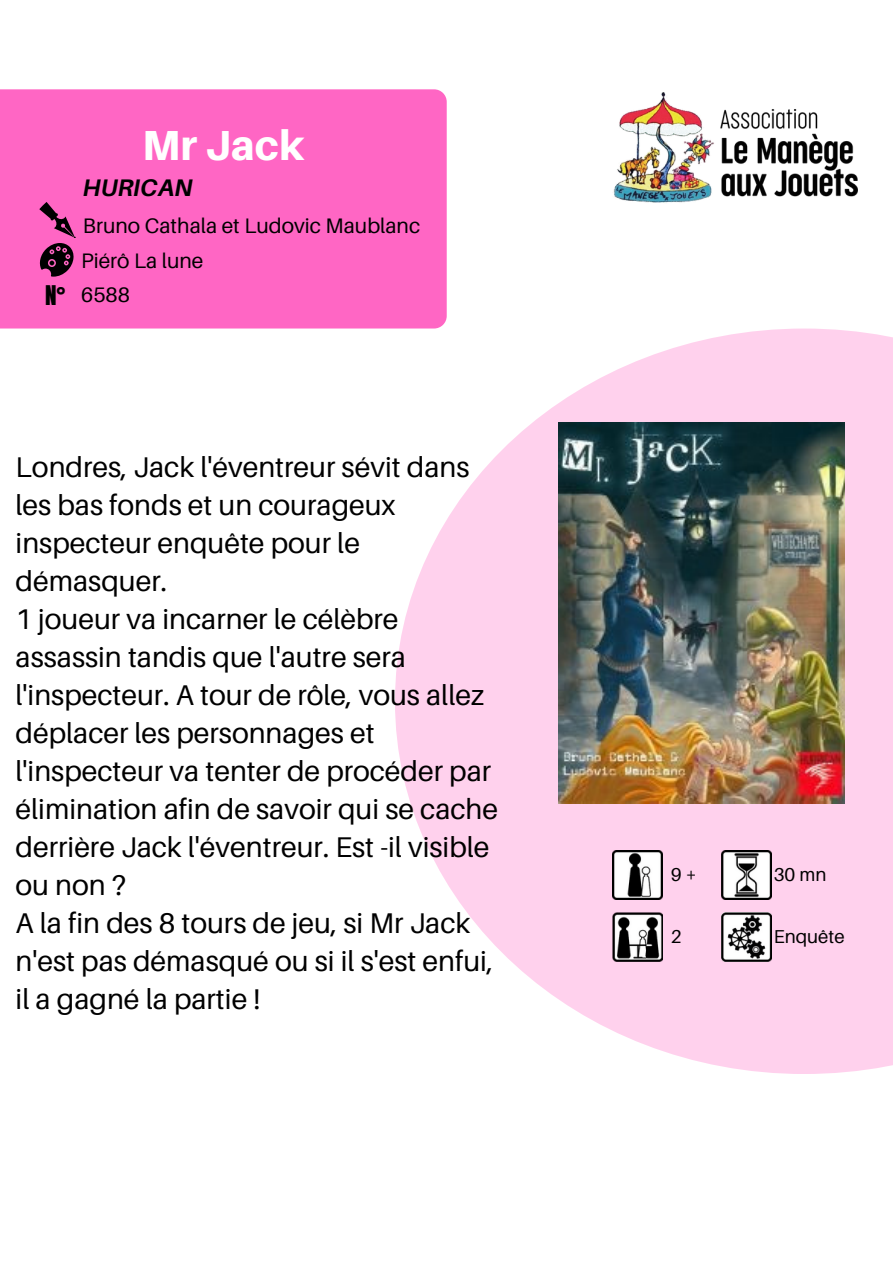
<style>
.page{position:relative;width:893px;height:1264px;background:#fff}
.page>*{position:absolute;margin:0;border:0;box-sizing:border-box;transform-origin:0 0}
.t1{font:800 42px "Aileron";color:#fff}
.t2{font:28.5px/38px "Aileron";color:#000}
.t3{font:italic 700 24px "Aileron";color:#000}
.t4{font:23.1px "Anton";color:#000}
.t5{font:21px/34.8px "Aileron";color:#000}
.t6{font:18.6px "Aileron";color:#000}
</style>
<div class="page">
<svg style="left:395px;top:328px;width:497px;height:745px;fill:#ffd1ed"></svg>
<div style="left:0;top:89px;width:446px;height:239px;background:#ff66c4"></div>
<svg style="left:38px;top:202px;width:37px;height:75px;background:#9d3e78"></svg>
<img style="left:722px;top:850px;width:49px;height:49px">
<img style="left:613px;top:912px;width:49px;height:49px">
<img style="left:722px;top:912px;width:49px;height:49px">
<img style="left:613px;top:850px;width:49px;height:49px">
<img style="left:613px;top:92px;width:244px;height:111px">
<img style="left:558px;top:423px;width:286px;height:380px">
<h1 class="t1" style="left:142px;top:120px;width:164px">Mr Jack</h1>
<p class="t3" style="left:83px;top:173px;width:111px">HURICAN</p>
<p class="t4" style="left:45px;top:278px;width:22px">N°</p>
<p class="t5" style="left:81px;top:208px;width:340px">Bruno Cathala et Ludovic Maublanc<br>Piérô La lune</p>
<p class="t5" style="left:81px;top:277px;width:50px">6588</p>
<p class="t2" style="left:16px;top:447px;width:484px">Londres, Jack l'éventreur sévit dans les bas fonds et un courageux inspecteur enquête pour le démasquer.<br>1 joueur va incarner le célèbre assassin tandis que l'autre sera l'inspecteur. A tour de rôle, vous allez déplacer les personnages et l'inspecteur va tenter de procéder par élimination afin de savoir qui se cache derrière Jack l'éventreur. Est -il visible ou non ?<br>A la fin des 8 tours de jeu, si Mr Jack n'est pas démasqué ou si il s'est enfui, il a gagné la partie !</p>
<p class="t6" style="left:670px;top:862px;width:27px">9+</p>
<p class="t6" style="left:670px;top:925px;width:12px">2</p>
<p class="t6" style="left:773px;top:863px;width:54px">30 mn</p>
<p class="t6" style="left:773px;top:925px;width:72px">Enquête</p>
</div>
